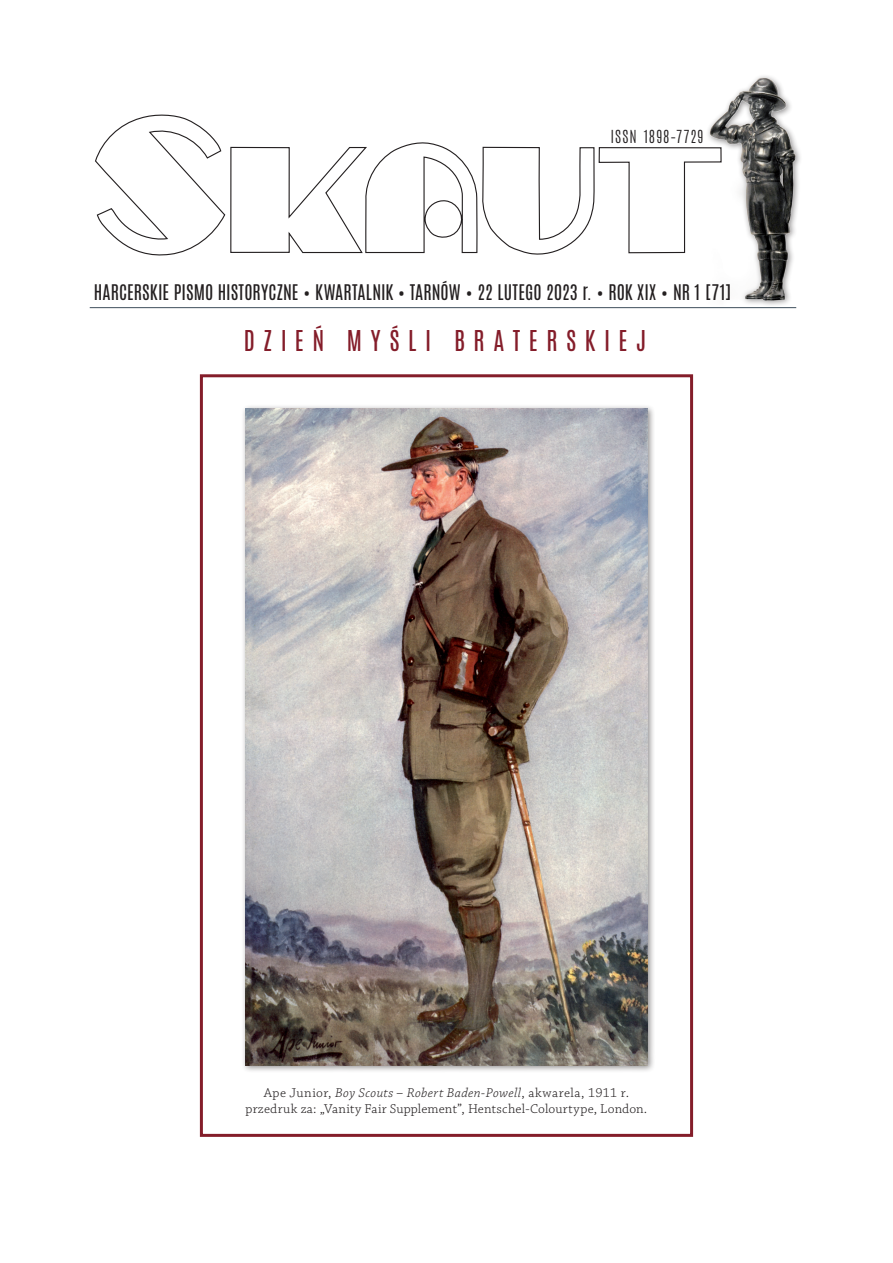
<style>
.page{position:relative;width:893px;height:1263px;background:#fff}
.page>*{position:absolute;margin:0;border:0;box-sizing:border-box;transform-origin:0 0}
.t1{font:24px "Antonio";letter-spacing:.355em;color:#841d2a}
.t2{font:18px "Antonio";letter-spacing:.005em;color:#231f20}
.t3{font:300 15px "Antonio";letter-spacing:.085em;color:#231f20}
.t4{font:13.5px "Chaparral Pro Light Capt";letter-spacing:.015em;color:#231f20}
.t5{font:13.5px "Chaparral Pro Light It Capt";letter-spacing:.025em;color:#231f20}
.s1{font-family:"Chaparral Pro Light Capt"}
</style>
<div class="page">
<div style="left:703px;top:74px;width:100px;height:236px;background:#231f20;opacity:.5"></div>
<img style="left:704px;top:76px;width:93px;height:229px">
<hr style="left:90px;top:307px;width:706px;height:1px;background:#54626e">
<svg style="left:95px;top:113px;width:627px;height:146px"></svg>
<div style="left:200px;top:374px;width:493px;height:763px;border:3px solid #841d2a"></div>
<div style="left:241px;top:404px;width:415px;height:669px;background:#231f20;opacity:.5"></div>
<img style="left:245px;top:409px;width:403px;height:656px">
<p class="t3" style="left:610px;top:125px;width:94px">ISSN 1898–7729</p>
<p class="t2" style="left:94px;top:279px;width:639px">HARCERSKIE PISMO HISTORYCZNE • KWARTALNIK • TARNÓW • 22 LUTEGO 2023 R. • ROK XIX • NR 1 [71]</p>
<h1 class="t1" style="left:244px;top:323px;width:404px">DZIEŃ MYŚLI BRATERSKIEJ</h1>
<p class="t5" style="left:264px;top:1085px;width:367px"><span class="s1">Ape Junior,</span> Boy Scouts – Robert Baden-Powell<span class="s1">, akwarela, 1911 r.</span></p>
<p class="t4" style="left:246px;top:1101px;width:403px">przedruk za: „Vanity Fair Supplement”, Hentschel-Colourtype, London.</p>
</div>
